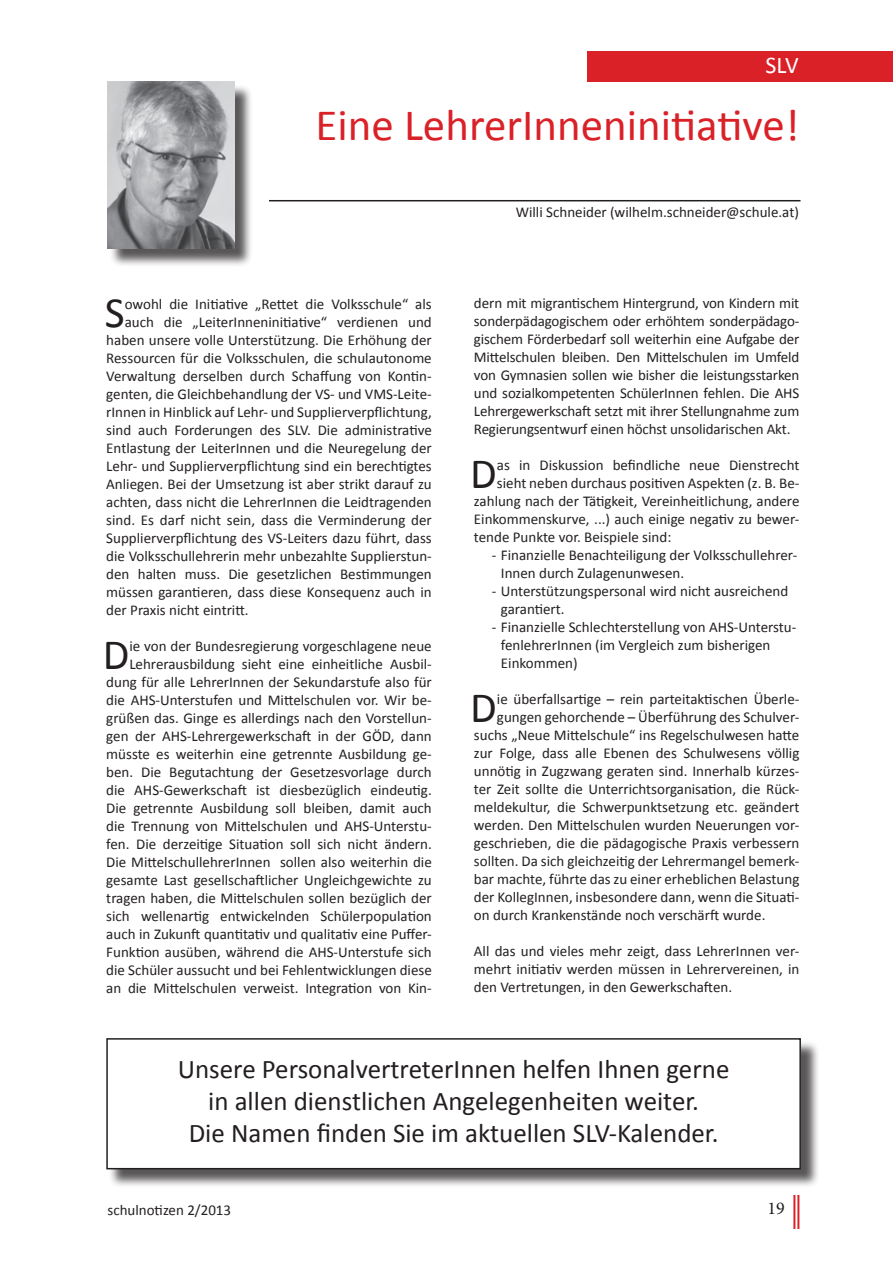
<style>
.page{position:relative;width:893px;height:1263px;background:#fff}
.page>*{position:absolute;margin:0;border:0;box-sizing:border-box;transform-origin:0 0}
.t1{font:45px "Calibri";color:#da2128}
.t2{font:43.35px "Calibri";color:#231f20}
.t3{font:27px/32.4px "Calibri";color:#231f20;text-align:center}
.t4{font:24px "Calibri";color:#fff}
.t5{font:18px "Minion Pro";color:#231f20}
.t6{font:15px/18px "Calibri";color:#231f20}
</style>
<div class="page">
<hr style="left:797px;top:1195px;width:2px;height:34px;background:#da2128">
<hr style="left:793px;top:1195px;width:2px;height:34px;background:#da2128">
<div style="left:109px;top:84px;width:144px;height:183px;background:#231f20;opacity:.75"></div>
<img style="left:107px;top:82px;width:128px;height:167px">
<hr style="left:269px;top:200px;width:531px;height:1px;background:#231f20">
<div style="left:588px;top:51px;width:305px;height:30px;background:#da2128"></div>
<div style="left:109px;top:1040px;width:711px;height:148px;background:#231f20;opacity:.75"></div>
<div style="left:107px;top:1039px;width:693px;height:130px;background:#fff"></div>
<div style="left:106px;top:1038px;width:695px;height:131px;border:2px solid #231f20"></div>
<h3 class="t4" style="left:766px;top:50px;width:35px">SLV</h3>
<h1 class="t1" style="left:316px;top:97px;width:485px">Eine LehrerInneninitiative!</h1>
<h2 class="t2" style="left:105px;top:286px;width:21px">S</h2>
<p class="t6" style="left:125px;top:295px;width:309px">owohl die Initiative „Rettet die Volksschule“ als</p>
<p class="t6" style="left:125px;top:313px;width:309px">auch die „LeiterInneninitiative“ verdienen und</p>
<p class="t6" style="left:106px;top:331px;width:327px">haben unsere volle Unterstützung. Die Erhöhung der</p>
<p class="t6" style="left:106px;top:349px;width:327px">Ressourcen für die Volksschulen, die schulautonome</p>
<p class="t6" style="left:106px;top:367px;width:327px">Verwaltung derselben durch Schaffung von Kontin-</p>
<p class="t6" style="left:106px;top:385px;width:327px">genten, die Gleichbehandlung der VS- und VMS-Leite-</p>
<p class="t6" style="left:106px;top:403px;width:327px">rInnen in Hinblick auf Lehr- und Supplierverpflichtung,</p>
<p class="t6" style="left:106px;top:421px;width:327px">sind auch Forderungen des SLV. Die administrative</p>
<p class="t6" style="left:106px;top:439px;width:327px">Entlastung der LeiterInnen und die Neuregelung der</p>
<p class="t6" style="left:106px;top:457px;width:327px">Lehr- und Supplierverpflichtung sind ein berechtigtes</p>
<p class="t6" style="left:106px;top:475px;width:327px">Anliegen. Bei der Umsetzung ist aber strikt darauf zu</p>
<p class="t6" style="left:106px;top:493px;width:327px">achten, dass nicht die LehrerInnen die Leidtragenden</p>
<p class="t6" style="left:106px;top:511px;width:327px">sind. Es darf nicht sein, dass die Verminderung der</p>
<p class="t6" style="left:106px;top:529px;width:327px">Supplierverpflichtung des VS-Leiters dazu führt, dass</p>
<p class="t6" style="left:106px;top:547px;width:327px">die Volksschullehrerin mehr unbezahlte Supplierstun-</p>
<p class="t6" style="left:106px;top:565px;width:327px">den halten muss. Die gesetzlichen Bestimmungen</p>
<p class="t6" style="left:106px;top:583px;width:327px">müssen garantieren, dass diese Konsequenz auch in</p>
<p class="t6" style="left:106px;top:601px;width:144px">der Praxis nicht eintritt.</p>
<h2 class="t2" style="left:103px;top:628px;width:28px">D</h2>
<p class="t6" style="left:106px;top:637px;width:327px;text-align:right">ie von der Bundesregierung vorgeschlagene neue Lehrerausbildung sieht eine einheitliche Ausbil&shy;dung für alle LehrerInnen der Sekundarstufe also für die AHS-Unterstufen und Mittelschulen vor. Wir be&shy;grüßen das. Ginge es allerdings nach den Vorstellun&shy;gen der AHS-Lehrergewerkschaft in der GÖD, dann müsste es weiterhin eine getrennte Ausbildung ge&shy;ben. Die Begutachtung der Gesetzesvorlage durch die AHS-Gewerkschaft ist diesbezüglich eindeutig.<br>Die getrennte Ausbildung soll bleiben, damit auch die Trennung von Mittelschulen und AHS-Unterstu&shy;fen. Die derzeitige Situation soll sich nicht ändern.<br>Die MittelschullehrerInnen sollen also weiterhin die gesamte Last gesellschaftlicher Ungleichgewichte zu tragen haben, die Mittelschulen sollen bezüglich der sich wellenartig entwickelnden Schülerpopulation auch in Zukunft quantitativ und qualitativ eine Puffer-Funktion ausüben, während die AHS-Unterstufe sich die Schüler aussucht und bei Fehlentwicklungen diese an die Mittelschulen verweist. Integration von Kin-</p>
<p class="t6" style="left:516px;top:203px;width:285px">Willi Schneider (wilhelm.schneider@schule.at)</p>
<p class="t6" style="left:474px;top:294px;width:327px;text-align:justify">dern mit migrantischem Hintergrund, von Kindern mit sonderpädagogischem oder erhöhtem sonderpädago&shy;gischem Förderbedarf soll weiterhin eine Aufgabe der Mittelschulen bleiben. Den Mittelschulen im Umfeld von Gymnasien sollen wie bisher die leistungsstarken und sozialkompetenten SchülerInnen fehlen. Die AHS Lehrergewerkschaft setzt mit ihrer Stellungnahme zum Regierungsentwurf einen höchst unsolidarischen Akt.</p>
<h2 class="t2" style="left:470px;top:446px;width:28px">D</h2>
<p class="t6" style="left:497px;top:456px;width:304px">as in Diskussion befindliche neue Dienstrecht</p>
<p class="t6" style="left:497px;top:474px;width:304px">sieht neben durchaus positiven Aspekten (z. B. Be-</p>
<p class="t6" style="left:474px;top:492px;width:327px">zahlung nach der Tätigkeit, Vereinheitlichung, andere</p>
<p class="t6" style="left:474px;top:510px;width:327px">Einkommenskurve, ...) auch einige negativ zu bewer-</p>
<p class="t6" style="left:474px;top:528px;width:199px">tende Punkte vor. Beispiele sind:</p>
<p class="t6" style="left:501px;top:546px;width:298px;text-indent:-9px">- Finanzielle Benachteiligung der Volksschullehrer-<br>Innen durch Zulagenunwesen.</p>
<p class="t6" style="left:501px;top:582px;width:289px;text-indent:-9px">- Unterstützungspersonal wird nicht ausreichend garantiert.</p>
<p class="t6" style="left:501px;top:618px;width:297px;text-indent:-9px">- Finanzielle Schlechterstellung von AHS-Unterstu&shy;fenlehrerInnen (im Vergleich zum bisherigen<br>Einkommen)</p>
<h2 class="t2" style="left:470px;top:680px;width:28px">D</h2>
<p class="t6" style="left:497px;top:690px;width:304px">ie überfallsartige – rein parteitaktischen Überle-</p>
<p class="t6" style="left:497px;top:708px;width:304px">gungen gehorchende – Überführung des Schulver-</p>
<p class="t6" style="left:474px;top:726px;width:327px">suchs „Neue Mittelschule“ ins Regelschulwesen hatte</p>
<p class="t6" style="left:474px;top:744px;width:327px">zur Folge, dass alle Ebenen des Schulwesens völlig</p>
<p class="t6" style="left:474px;top:762px;width:327px">unnötig in Zugzwang geraten sind. Innerhalb kürzes-</p>
<p class="t6" style="left:474px;top:780px;width:327px">ter Zeit sollte die Unterrichtsorganisation, die Rück-</p>
<p class="t6" style="left:474px;top:798px;width:327px">meldekultur, die Schwerpunktsetzung etc. geändert</p>
<p class="t6" style="left:474px;top:816px;width:327px">werden. Den Mittelschulen wurden Neuerungen vor-</p>
<p class="t6" style="left:474px;top:834px;width:327px">geschrieben, die die pädagogische Praxis verbessern</p>
<p class="t6" style="left:474px;top:852px;width:327px">sollten. Da sich gleichzeitig der Lehrermangel bemerk-</p>
<p class="t6" style="left:474px;top:870px;width:327px">bar machte, führte das zu einer erheblichen Belastung</p>
<p class="t6" style="left:474px;top:888px;width:327px">der KollegInnen, insbesondere dann, wenn die Situati-</p>
<p class="t6" style="left:474px;top:906px;width:293px">on durch Krankenstände noch verschärft wurde.</p>
<p class="t6" style="left:474px;top:942px;width:327px;text-align:justify">All das und vieles mehr zeigt, dass LehrerInnen ver&shy;mehrt initiativ werden müssen in Lehrervereinen, in den Vertretungen, in den Gewerkschaften.</p>
<h3 class="t3" style="left:178px;top:1052px;width:553px">Unsere PersonalvertreterInnen helfen Ihnen gerne in allen dienstlichen Angelegenheiten weiter.<br>Die Namen finden Sie im aktuellen SLV-Kalender.</h3>
<p class="t6" style="left:107px;top:1201px;width:125px">schulnotizen 2/2013</p>
<p class="t5" style="left:767px;top:1196px;width:19px">19</p>
</div>
